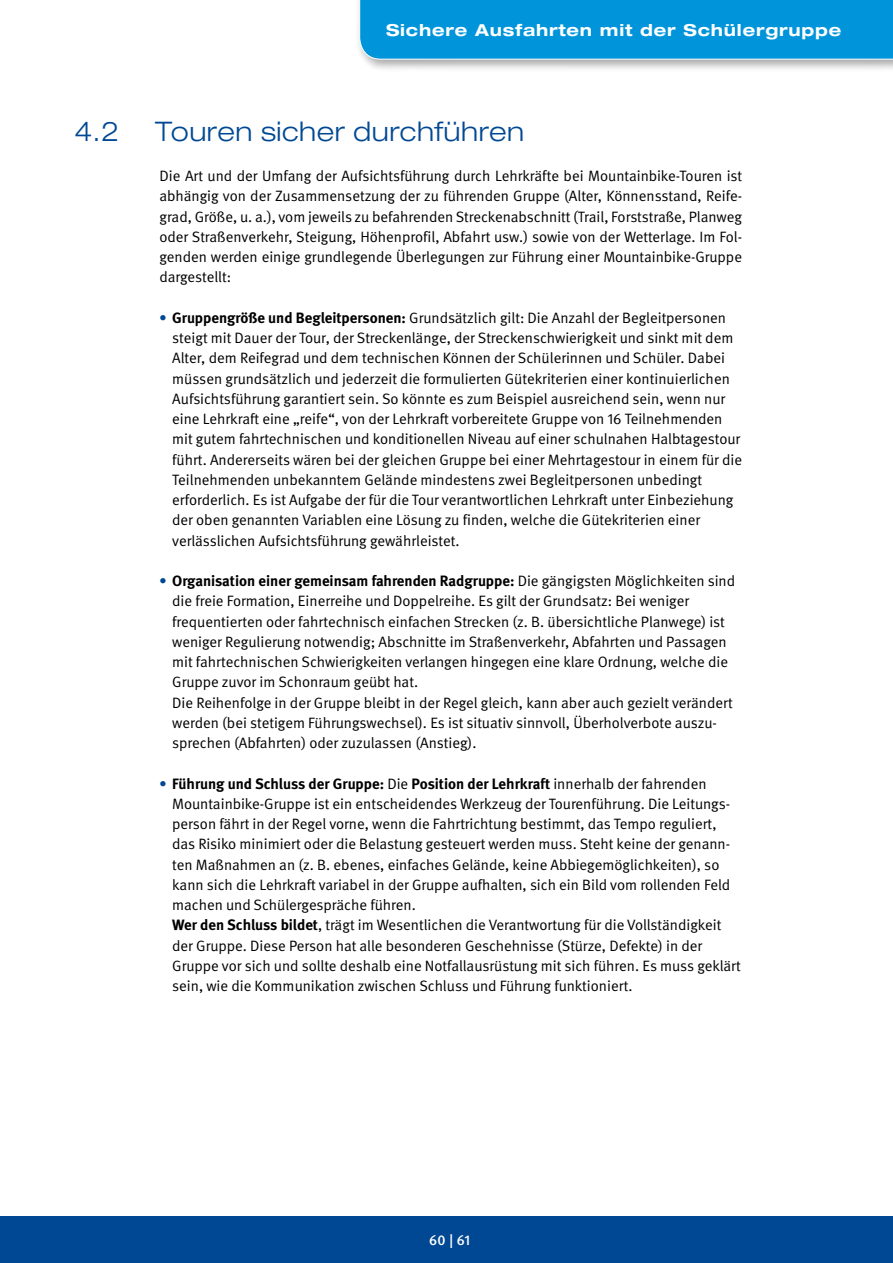
<style>
.page{position:relative;width:893px;height:1263px;background:#fff}
.page>*{position:absolute;margin:0;border:0;box-sizing:border-box;transform-origin:0 0}
.t1{font:300 expanded 27px "Helvetica Neue";letter-spacing:.02em;color:#004893}
.t2{font:700 expanded 16.5px "Helvetica Neue";letter-spacing:.05em;color:#fff}
.Fließtext_normal{font:15px/20.2px "DGUV Meta";color:#000}
.Seitenzahl{font:500 14.25px "DGUV Meta";color:#fff}
.s1{font-weight:700;color:#004893}
.s2{font-weight:700}
</style>
<div class="page">
<div style="left:0;top:1216px;width:893px;height:47px;background:#004893"></div>
<div style="left:355px;top:0;width:538px;height:73px;background:#000;opacity:.35"></div>
<div style="left:359px;top:0;width:534px;height:60px;background:#0095db"></div>
<p class="t2" style="left:386px;top:19px;width:457px">Sichere Ausfahrten mit der Schülergruppe</p>
<p class="t1" style="left:74px;top:116px;width:46px">4.2</p>
<p class="t1" style="left:155px;top:116px;width:371px">Touren sicher durchführen</p>
<p class="Fließtext_normal" style="left:159px;top:166px;width:584px;text-align:justify">Die Art und der Umfang der Aufsichtsführung durch Lehrkräfte bei Mountainbike-Touren ist abhängig von der Zusammensetzung der zu führenden Gruppe (Alter, Könnensstand, Reife&shy;grad, Größe, u. a.), vom jeweils zu befahrenden Streckenabschnitt (Trail, Forststraße, Planweg oder Straßenverkehr, Steigung, Höhenprofil, Abfahrt usw.) sowie von der Wetterlage. Im Fol&shy;genden werden einige grundlegende Überlegungen zur Führung einer Mountainbike-Gruppe dargestellt:</p>
<p class="Fließtext_normal" style="left:172px;top:308px;width:571px;text-indent:-13px"><span class="s1">•</span> <span class="s2">Gruppengröße und Begleitpersonen:</span> Grundsätzlich gilt: Die Anzahl der Begleitpersonen steigt mit Dauer der Tour, der Streckenlänge, der Streckenschwierigkeit und sinkt mit dem Alter, dem Reifegrad und dem technischen Können der Schülerinnen und Schüler. Dabei müssen grundsätzlich und jederzeit die formulierten Gütekriterien einer kontinuierlichen Aufsichtsführung garantiert sein. So könnte es zum Beispiel ausreichend sein, wenn nur eine Lehrkraft eine „reife“, von der Lehrkraft vorbereitete Gruppe von 16 Teilnehmenden mit gutem fahrtechnischen und konditionellen Niveau auf einer schulnahen Halbtagestour führt. Andererseits wären bei der gleichen Gruppe bei einer Mehrtagestour in einem für die Teilnehmenden unbekanntem Gelände mindestens zwei Begleitpersonen unbedingt erforderlich. Es ist Aufgabe der für die Tour verantwortlichen Lehrkraft unter Einbeziehung der oben genannten Variablen eine Lösung zu finden, welche die Gütekriterien einer verlässlichen Aufsichtsführung gewährleistet.</p>
<p class="Fließtext_normal" style="left:172px;top:571px;width:564px;text-indent:-13px"><span class="s1">•</span> <span class="s2">Organisation einer gemeinsam fahrenden Radgruppe:</span> Die gängigsten Möglichkeiten sind die freie Formation, Einerreihe und Doppelreihe. Es gilt der Grundsatz: Bei weniger frequentierten oder fahrtechnisch einfachen Strecken (z. B. übersichtliche Planwege) ist weniger Regulierung notwendig; Abschnitte im Straßenverkehr, Abfahrten und Passagen mit fahrtechnischen Schwierigkeiten verlangen hingegen eine klare Ordnung, welche die Gruppe zuvor im Schonraum geübt hat.<br>Die Reihenfolge in der Gruppe bleibt in der Regel gleich, kann aber auch gezielt verändert werden (bei stetigem Führungswechsel). Es ist situativ sinnvoll, Überholverbote auszu&shy;sprechen (Abfahrten) oder zuzulassen (Anstieg).</p>
<p class="Fließtext_normal" style="left:172px;top:774px;width:570px;text-indent:-13px"><span class="s1">•</span> <span class="s2">Führung und Schluss der Gruppe:</span> Die <span class="s2">Position der Lehrkraft</span> innerhalb der fahrenden Mountainbike-Gruppe ist ein entscheidendes Werkzeug der Tourenführung. Die Leitungs&shy;person fährt in der Regel vorne, wenn die Fahrtrichtung bestimmt, das Tempo reguliert, das Risiko minimiert oder die Belastung gesteuert werden muss. Steht keine der genann&shy;ten Maßnahmen an (z. B. ebenes, einfaches Gelände, keine Abbiegemöglichkeiten), so kann sich die Lehrkraft variabel in der Gruppe aufhalten, sich ein Bild vom rollenden Feld machen und Schülergespräche führen.<br><span class="s2">Wer den Schluss bildet</span>, trägt im Wesentlichen die Verantwortung für die Vollständigkeit der Gruppe. Diese Person hat alle besonderen Geschehnisse (Stürze, Defekte) in der Gruppe vor sich und sollte deshalb eine Notfallausrüstung mit sich führen. Es muss geklärt sein, wie die Kommunikation zwischen Schluss und Führung funktioniert.</p>
<p class="Seitenzahl" style="left:429px;top:1232px;width:42px">60 | 61</p>
</div>
